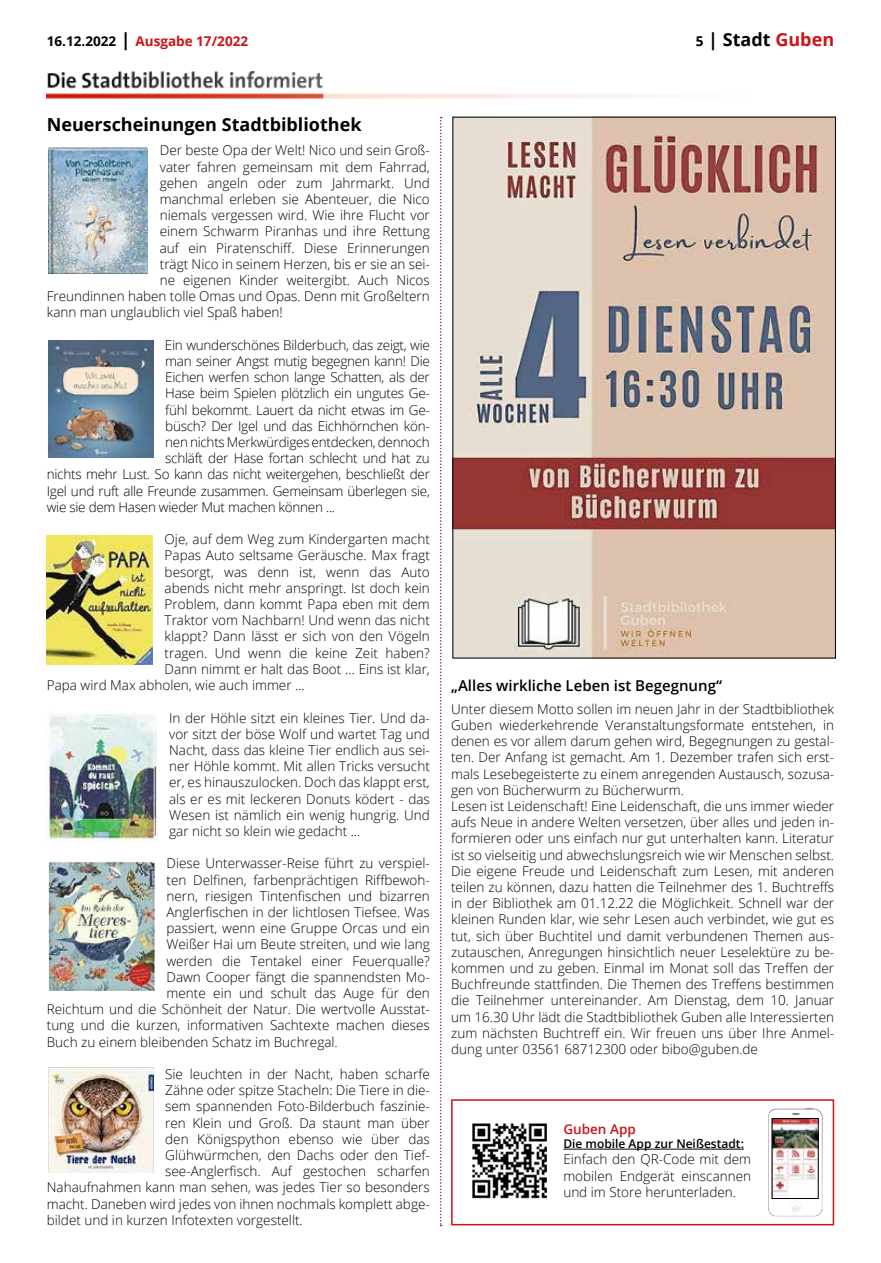
<style>
.page{position:relative;width:881px;height:1263px;background:#fff}
.page>*{position:absolute;margin:0;border:0;box-sizing:border-box;transform-origin:0 0}
.t1{font:700 18px "Open Sans";color:#000}
.t2{font:600 15px "Open Sans";color:#000}
.t3{font:300 13.5px/16.2px "Open Sans";color:#000;text-align:justify}
.t4{font:300 13.5px "Open Sans";letter-spacing:-.02em;color:#000}
.t5{font:700 13.5px "Open Sans";color:#cd1316}
.t6{font:600 13.5px "Open Sans";color:#cd1316}
.t7{font:600 12px "Open Sans";color:#000}
.s1{color:#000}
.s2{font-size:18px;color:#000}
.s3{font-size:13.5px}
.s4{color:#cd1316}
</style>
<div class="page">
<svg style="left:440px;top:117px;width:1px;height:1109px"></svg>
<img style="left:454px;top:119px;width:379px;height:537px">
<img style="left:48px;top:147px;width:100px;height:127px">
<img style="left:48px;top:340px;width:105px;height:117px">
<img style="left:47px;top:535px;width:105px;height:130px">
<img style="left:47px;top:714px;width:110px;height:129px">
<img style="left:48px;top:861px;width:106px;height:129px">
<img style="left:48px;top:1067px;width:105px;height:105px">
<img style="left:47px;top:71px;width:625px;height:28px">
<div style="left:451px;top:1099px;width:382px;height:126px;border:2px solid #cd1316"></div>
<img style="left:768px;top:1108px;width:54px;height:108px">
<hr style="left:563px;top:1149px;width:180px;height:1px;background:#000">
<img style="left:472px;top:1123px;width:74px;height:75px">
<p class="t5" style="left:47px;top:32px;width:203px"><span class="s1">16.12.2022</span> <span class="s2">|</span> Ausgabe 17/2022</p>
<h1 class="t1" style="left:695px;top:27px;width:140px"><span class="s3">5</span> | Stadt <span class="s4">Guben</span></h1>
<h1 class="t1" style="left:47px;top:111px;width:316px">Neuerscheinungen Stadtbibliothek</h1>
<p class="t3" style="left:160px;top:142px;width:271px">Der beste Opa der Welt! Nico und sein Groß-</p>
<p class="t3" style="left:160px;top:158px;width:271px">vater fahren gemeinsam mit dem Fahrrad,</p>
<p class="t3" style="left:160px;top:174px;width:271px">gehen angeln oder zum Jahrmarkt. Und</p>
<p class="t3" style="left:160px;top:191px;width:271px">manchmal erleben sie Abenteuer, die Nico</p>
<p class="t3" style="left:160px;top:207px;width:271px">niemals vergessen wird. Wie ihre Flucht vor</p>
<p class="t3" style="left:160px;top:223px;width:271px">einem Schwarm Piranhas und ihre Rettung</p>
<p class="t3" style="left:160px;top:239px;width:271px">auf ein Piratenschiff. Diese Erinnerungen</p>
<p class="t3" style="left:160px;top:255px;width:271px">trägt Nico in seinem Herzen, bis er sie an sei-</p>
<p class="t3" style="left:160px;top:272px;width:271px">ne eigenen Kinder weitergibt. Auch Nicos</p>
<p class="t3" style="left:47px;top:288px;width:384px">Freundinnen haben tolle Omas und Opas. Denn mit Großeltern</p>
<p class="t3" style="left:47px;top:304px;width:237px">kann man unglaublich viel Spaß haben!</p>
<p class="t4" style="left:165px;top:336px;width:266px">Ein wunderschönes Bilderbuch, das zeigt, wie</p>
<p class="t4" style="left:165px;top:352px;width:266px">man seiner Angst mutig begegnen kann! Die</p>
<p class="t4" style="left:165px;top:368px;width:266px">Eichen werfen schon lange Schatten, als der</p>
<p class="t4" style="left:165px;top:384px;width:266px">Hase beim Spielen plötzlich ein ungutes Ge-</p>
<p class="t4" style="left:165px;top:400px;width:266px">fühl bekommt. Lauert da nicht etwas im Ge-</p>
<p class="t4" style="left:165px;top:417px;width:266px">büsch? Der Igel und das Eichhörnchen kön-</p>
<p class="t4" style="left:165px;top:433px;width:266px">nen nichts Merkwürdiges entdecken, dennoch</p>
<p class="t4" style="left:165px;top:449px;width:266px">schläft der Hase fortan schlecht und hat zu</p>
<p class="t4" style="left:47px;top:465px;width:384px">nichts mehr Lust. So kann das nicht weitergehen, beschließt der</p>
<p class="t4" style="left:47px;top:481px;width:384px">Igel und ruft alle Freunde zusammen. Gemeinsam überlegen sie,</p>
<p class="t4" style="left:47px;top:498px;width:290px">wie sie dem Hasen wieder Mut machen können ...</p>
<p class="t3" style="left:164px;top:531px;width:266px">Oje, auf dem Weg zum Kindergarten macht</p>
<p class="t3" style="left:164px;top:547px;width:266px">Papas Auto seltsame Geräusche. Max fragt</p>
<p class="t3" style="left:164px;top:563px;width:266px">besorgt, was denn ist, wenn das Auto</p>
<p class="t3" style="left:164px;top:579px;width:266px">abends nicht mehr anspringt. Ist doch kein</p>
<p class="t3" style="left:164px;top:596px;width:266px">Problem, dann kommt Papa eben mit dem</p>
<p class="t3" style="left:164px;top:612px;width:266px">Traktor vom Nachbarn! Und wenn das nicht</p>
<p class="t3" style="left:164px;top:628px;width:266px">klappt? Dann lässt er sich von den Vögeln</p>
<p class="t3" style="left:164px;top:644px;width:266px">tragen. Und wenn die keine Zeit haben?</p>
<p class="t3" style="left:164px;top:660px;width:266px">Dann nimmt er halt das Boot ... Eins ist klar,</p>
<p class="t3" style="left:47px;top:677px;width:259px">Papa wird Max abholen, wie auch immer ...</p>
<p class="t3" style="left:169px;top:709px;width:262px">In der Höhle sitzt ein kleines Tier. Und da&shy;vor sitzt der böse Wolf und wartet Tag und Nacht, dass das kleine Tier endlich aus sei&shy;ner Höhle kommt. Mit allen Tricks versucht er, es hinauszulocken. Doch das klappt erst, als er es mit leckeren Donuts ködert - das Wesen ist nämlich ein wenig hungrig. Und gar nicht so klein wie gedacht ...</p>
<p class="t3" style="left:166px;top:855px;width:265px">Diese Unterwasser-Reise führt zu verspiel-</p>
<p class="t3" style="left:166px;top:871px;width:265px">ten Delfinen, farbenprächtigen Riffbewoh-</p>
<p class="t3" style="left:166px;top:887px;width:265px">nern, riesigen Tintenfischen und bizarren</p>
<p class="t3" style="left:166px;top:903px;width:265px">Anglerfischen in der lichtlosen Tiefsee. Was</p>
<p class="t3" style="left:166px;top:920px;width:265px">passiert, wenn eine Gruppe Orcas und ein</p>
<p class="t3" style="left:166px;top:936px;width:265px">Weißer Hai um Beute streiten, und wie lang</p>
<p class="t3" style="left:166px;top:952px;width:265px">werden die Tentakel einer Feuerqualle?</p>
<p class="t3" style="left:166px;top:968px;width:265px">Dawn Cooper fängt die spannendsten Mo-</p>
<p class="t3" style="left:166px;top:984px;width:265px">mente ein und schult das Auge für den</p>
<p class="t3" style="left:47px;top:1001px;width:384px">Reichtum und die Schönheit der Natur. Die wertvolle Ausstat-</p>
<p class="t3" style="left:47px;top:1017px;width:384px">tung und die kurzen, informativen Sachtexte machen dieses</p>
<p class="t3" style="left:47px;top:1033px;width:292px">Buch zu einem bleibenden Schatz im Buchregal.</p>
<p class="t3" style="left:165px;top:1065px;width:266px">Sie leuchten in der Nacht, haben scharfe</p>
<p class="t3" style="left:165px;top:1082px;width:266px">Zähne oder spitze Stacheln: Die Tiere in die-</p>
<p class="t3" style="left:165px;top:1098px;width:266px">sem spannenden Foto-Bilderbuch faszinie-</p>
<p class="t3" style="left:165px;top:1114px;width:266px">ren Klein und Groß. Da staunt man über</p>
<p class="t3" style="left:165px;top:1130px;width:266px">den Königspython ebenso wie über das</p>
<p class="t3" style="left:165px;top:1146px;width:266px">Glühwürmchen, den Dachs oder den Tief-</p>
<p class="t3" style="left:165px;top:1163px;width:266px">see-Anglerfisch. Auf gestochen scharfen</p>
<p class="t3" style="left:47px;top:1179px;width:384px">Nahaufnahmen kann man sehen, was jedes Tier so besonders</p>
<p class="t3" style="left:47px;top:1195px;width:384px">macht. Daneben wird jedes von ihnen nochmals komplett abge-</p>
<p class="t3" style="left:47px;top:1211px;width:257px">bildet und in kurzen Infotexten vorgestellt.</p>
<p class="t2" style="left:451px;top:675px;width:272px">„Alles wirkliche Leben ist Begegnung“</p>
<p class="t3" style="left:451px;top:700px;width:384px;text-align:left">Unter diesem Motto sollen im neuen Jahr in der Stadtbibliothek Guben wiederkehrende Veranstaltungsformate entstehen, in denen es vor allem darum gehen wird, Begegnungen zu gestal&shy;ten. Der Anfang ist gemacht. Am 1. Dezember trafen sich erst&shy;mals Lesebegeisterte zu einem anregenden Austausch, sozusa&shy;gen von Bücherwurm zu Bücherwurm.<br>Lesen ist Leidenschaft! Eine Leidenschaft, die uns immer wieder aufs Neue in andere Welten versetzen, über alles und jeden in&shy;formieren oder uns einfach nur gut unterhalten kann. Literatur ist so vielseitig und abwechslungsreich wie wir Menschen selbst.<br>Die eigene Freude und Leidenschaft zum Lesen, mit anderen teilen zu können, dazu hatten die Teilnehmer des 1. Buchtreffs in der Bibliothek am 01.12.22 die Möglichkeit. Schnell war der kleinen Runden klar, wie sehr Lesen auch verbindet, wie gut es tut, sich über Buchtitel und damit verbundenen Themen aus&shy;zutauschen, Anregungen hinsichtlich neuer Leselektüre zu be&shy;kommen und zu geben. Einmal im Monat soll das Treffen der Buchfreunde stattfinden. Die Themen des Treffens bestimmen die Teilnehmer untereinander. Am Dienstag, dem 10. Januar um 16.30 Uhr lädt die Stadtbibliothek Guben alle Interessierten zum nächsten Buchtreff ein. Wir freuen uns über Ihre Anmel&shy;dung unter 03561 68712300 oder bibo@guben.de</p>
<p class="t6" style="left:563px;top:1120px;width:74px">Guben App</p>
<p class="t7" style="left:563px;top:1135px;width:182px">Die mobile App zur Neißestadt:</p>
<p class="t3" style="left:563px;top:1151px;width:189px">Einfach den QR-Code mit dem mobilen Endgerät einscannen und im Store herunterladen.</p>
</div>
